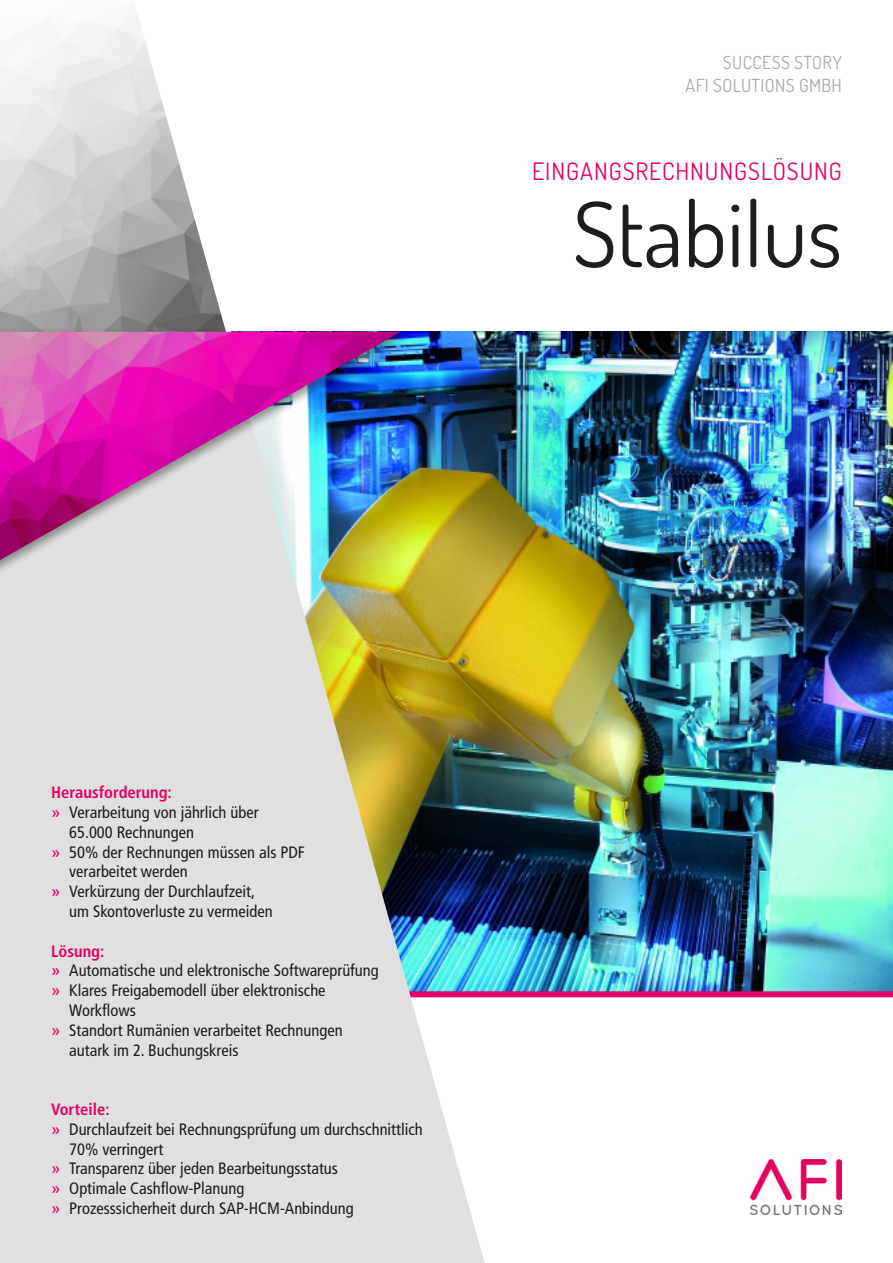
<style>
.page{position:relative;width:893px;height:1263px;background:#fff}
.page>*{position:absolute;margin:0;border:0;box-sizing:border-box;transform-origin:0 0}
.t1{font:90px "Dosis";color:#1d1d1b}
.t2{font:24px "Dosis";letter-spacing:.04em;color:#e60064}
.t3{font:18px/22.5px "Dosis";letter-spacing:.02em;color:#a8a8a8;text-align:right}
.t4{font:condensed 16.5px "Frutiger LT Std";color:#1d1d1b}
.t5{font:700 condensed 16.5px "Frutiger LT Std";color:#e60064}
.s1{font-stretch:normal;color:#e60064}
</style>
<div class="page">
<img style="left:412px;top:332px;width:481px;height:659px">
<div style="left:0;top:991px;width:893px;height:6px;background:#e60064"></div>
<svg style="left:0;top:381px;width:488px;height:882px;background:#cccdc1"></svg>
<img style="left:0;top:13px;width:225px;height:314px">
<div style="left:0;top:327px;width:412px;height:310px;background:#1d1d1b;opacity:.45"></div>
<img style="left:0;top:332px;width:401px;height:293px">
<img style="left:750px;top:1159px;width:91px;height:55px">
<p class="t3" style="left:686px;top:51px;width:158px">SUCCESS STORY<br>AFI SOLUTIONS GMBH</p>
<h2 class="t2" style="left:532px;top:156px;width:311px">EINGANGSRECHNUNGSLÖSUNG</h2>
<h1 class="t1" style="left:573px;top:175px;width:271px">Stabilus</h1>
<p class="t5" style="left:51px;top:783px;width:122px">Herausforderung:</p>
<p class="t4" style="left:51px;top:803px;width:209px"><span class="s1">»</span> Verarbeitung von jährlich über</p>
<p class="t4" style="left:69px;top:822px;width:126px">65.000 Rechnungen</p>
<p class="t4" style="left:51px;top:842px;width:255px"><span class="s1">»</span> 50% der Rechnungen müssen als PDF</p>
<p class="t4" style="left:69px;top:862px;width:120px">verarbeitet werden</p>
<p class="t4" style="left:51px;top:882px;width:205px"><span class="s1">»</span> Verkürzung der Durchlaufzeit,</p>
<p class="t4" style="left:69px;top:902px;width:205px">um Skontoverluste zu vermeiden</p>
<p class="t5" style="left:51px;top:941px;width:55px">Lösung:</p>
<p class="t4" style="left:51px;top:961px;width:329px"><span class="s1">»</span> Automatische und elektronische Softwareprüfung</p>
<p class="t4" style="left:51px;top:981px;width:276px"><span class="s1">»</span> Klares Freigabemodell über elektronische</p>
<p class="t4" style="left:69px;top:1001px;width:68px">Workflows</p>
<p class="t4" style="left:51px;top:1020px;width:293px"><span class="s1">»</span> Standort Rumänien verarbeitet Rechnungen</p>
<p class="t4" style="left:69px;top:1040px;width:171px">autark im 2. Buchungskreis</p>
<p class="t5" style="left:51px;top:1099px;width:60px">Vorteile:</p>
<p class="t4" style="left:51px;top:1119px;width:373px"><span class="s1">»</span> Durchlaufzeit bei Rechnungsprüfung um durchschnittlich</p>
<p class="t4" style="left:69px;top:1139px;width:96px">70% verringert</p>
<p class="t4" style="left:51px;top:1159px;width:288px"><span class="s1">»</span> Transparenz über jeden Bearbeitungsstatus</p>
<p class="t4" style="left:51px;top:1179px;width:195px"><span class="s1">»</span> Optimale Cashflow-Planung</p>
<p class="t4" style="left:51px;top:1199px;width:304px"><span class="s1">»</span> Prozesssicherheit durch SAP-HCM-Anbindung</p>
</div>
